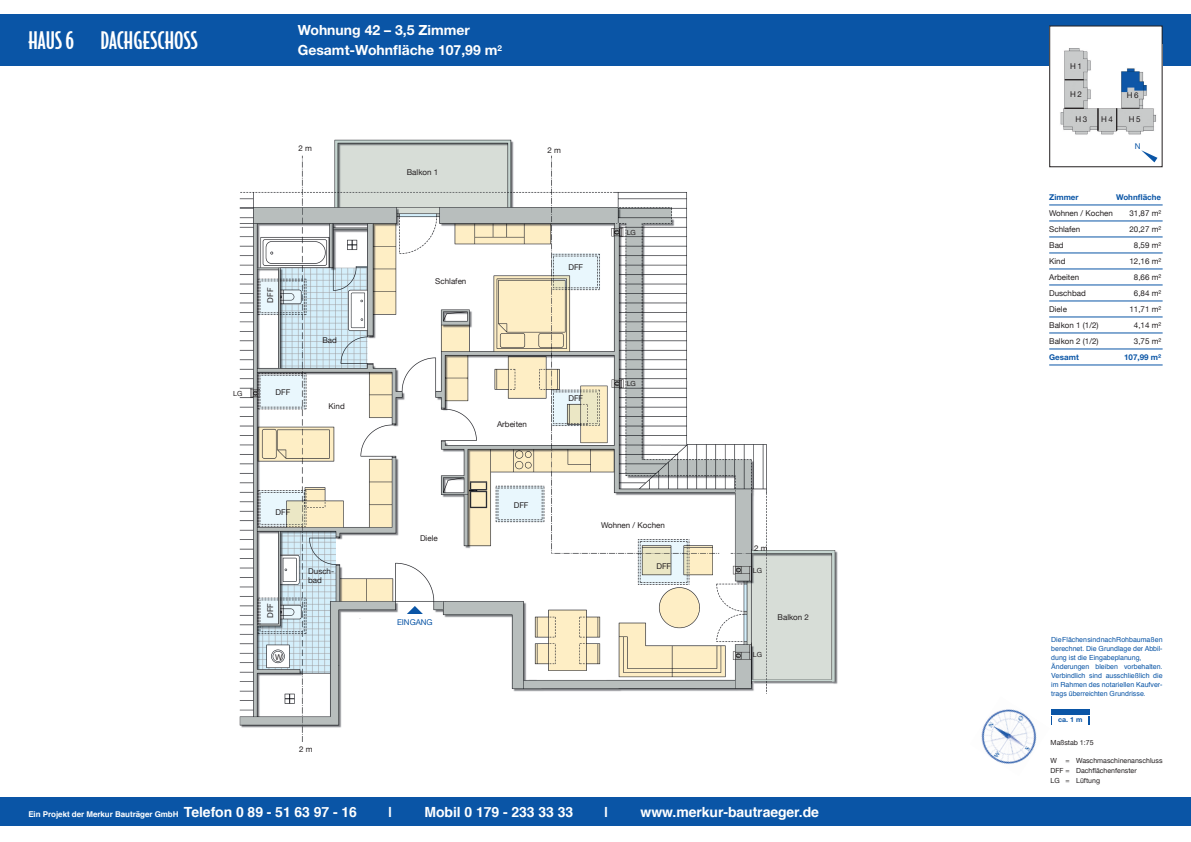
<style>
.page{position:relative;width:1191px;height:842px;background:#fff}
.page>*{position:absolute;margin:0;border:0;box-sizing:border-box;transform-origin:0 0}
.t1{font:500 23px "Bodega Sans";color:#fff}
.t2{font:700 14px/20px "Helvetica Neue";color:#fff}
.t3{font:700 14px "Helvetica";letter-spacing:-.005em;color:#fff}
.t4{font:8px/9px "Helvetica Neue";color:#231f20}
.t5{font:700 8px "Helvetica";letter-spacing:-.005em;color:#fff}
.t6{font:700 8px "Helvetica Neue";color:#0a55a6}
.t7{font:8px "Helvetica Neue";letter-spacing:-.005em;color:#0a55a6}
.t8{font:7px/9px "Helvetica";color:#0a55a6}
.t9{font:7px/10px "Helvetica Neue";color:#231f20}
.t10{font:700 7px "Helvetica Neue";color:#0a55a6}
.s1{font-size:14px}
</style>
<div class="page">
<div style="left:0;top:797px;width:1191px;height:29px;background:#0a55a6"></div>
<div style="left:1051px;top:709px;width:38px;height:5px;background:#0a55a6"></div>
<div style="left:1051px;top:716px;width:38px;height:8px;background:#0a55a6"></div>
<div style="left:1052px;top:715px;width:36px;height:10px;background:#fff"></div>
<img style="left:239px;top:139px;width:599px;height:603px">
<div style="left:0;top:14px;width:1191px;height:51px;background:#0a55a6"></div>
<div style="left:1049px;top:26px;width:113px;height:141px;background:#fff"></div>
<img style="left:1060px;top:48px;width:96px;height:87px">
<div style="left:1049px;top:26px;width:113px;height:141px;border:1px solid #231f20"></div>
<svg style="left:1064px;top:80px;width:19px;height:1px"></svg>
<svg style="left:1064px;top:108px;width:19px;height:1px"></svg>
<svg style="left:1097px;top:108px;width:1px;height:23px"></svg>
<svg style="left:1116px;top:108px;width:23px;height:23px"></svg>
<img style="left:981px;top:709px;width:56px;height:55px">
<hr style="left:1049px;top:205px;width:113px;height:1px;background:#0a55a6">
<hr style="left:1049px;top:221px;width:113px;height:1px;background:#0a55a6">
<hr style="left:1049px;top:237px;width:113px;height:1px;background:#0a55a6">
<hr style="left:1049px;top:253px;width:113px;height:1px;background:#0a55a6">
<hr style="left:1049px;top:269px;width:113px;height:1px;background:#0a55a6">
<hr style="left:1049px;top:285px;width:113px;height:1px;background:#0a55a6">
<hr style="left:1049px;top:301px;width:113px;height:1px;background:#0a55a6">
<hr style="left:1049px;top:317px;width:113px;height:1px;background:#0a55a6">
<hr style="left:1049px;top:333px;width:113px;height:1px;background:#0a55a6">
<hr style="left:1049px;top:349px;width:113px;height:1px;background:#0a55a6">
<hr style="left:1049px;top:365px;width:113px;height:1px;background:#0a55a6">
<svg style="left:407px;top:606px;width:16px;height:8px"></svg>
<svg style="left:1141px;top:150px;width:16px;height:12px"></svg>
<div style="left:384px;top:628px;width:51px;height:27px;background:#fff"></div>
<h1 class="t1" style="left:28px;top:27px;width:171px">HAUS 6 DACHGESCHOSS</h1>
<h2 class="t2" style="left:298px;top:20px;width:206px">Wohnung 42 – 3,5 Zimmer<br>Gesamt-Wohnfläche 107,99 m<sup>2</sup></h2>
<p class="t4" style="left:298px;top:144px;width:15px">2 m</p>
<p class="t4" style="left:547px;top:146px;width:15px">2 m</p>
<p class="t4" style="left:266px;top:303px;width:16px;rotate:-90deg">DFF</p>
<p class="t9" style="left:233px;top:388px;width:11px">LG</p>
<p class="t4" style="left:275px;top:389px;width:16px">DFF</p>
<p class="t4" style="left:322px;top:336px;width:16px">Bad</p>
<p class="t4" style="left:328px;top:402px;width:18px">Kind</p>
<p class="t4" style="left:275px;top:508px;width:16px">DFF</p>
<p class="t4" style="left:266px;top:618px;width:16px;rotate:-90deg">DFF</p>
<p class="t4" style="left:275px;top:653px;width:9px">W</p>
<p class="t4" style="left:308px;top:567px;width:27px">Dusch&shy;bad</p>
<p class="t4" style="left:299px;top:745px;width:15px">2 m</p>
<p class="t4" style="left:407px;top:168px;width:33px">Balkon 1</p>
<p class="t4" style="left:435px;top:277px;width:33px">Schlafen</p>
<p class="t4" style="left:420px;top:534px;width:19px">Diele</p>
<p class="t7" style="left:397px;top:616px;width:37px">EINGANG</p>
<p class="t4" style="left:497px;top:420px;width:31px">Arbeiten</p>
<p class="t4" style="left:514px;top:501px;width:16px">DFF</p>
<p class="t4" style="left:568px;top:263px;width:16px">DFF</p>
<p class="t9" style="left:626px;top:228px;width:11px">LG</p>
<p class="t4" style="left:568px;top:394px;width:16px">DFF</p>
<p class="t9" style="left:626px;top:379px;width:11px">LG</p>
<p class="t4" style="left:601px;top:521px;width:65px">Wohnen / Kochen</p>
<p class="t4" style="left:656px;top:562px;width:16px">DFF</p>
<p class="t4" style="left:754px;top:544px;width:15px">2 m</p>
<p class="t9" style="left:753px;top:566px;width:11px">LG</p>
<p class="t9" style="left:753px;top:649px;width:11px">LG</p>
<p class="t4" style="left:777px;top:613px;width:33px">Balkon 2</p>
<p class="t5" style="left:28px;top:807px;width:330px">Ein Projekt der Merkur Bauträger GmbH <span class="s1">Telefon 0 89 - 51 63 97 - 16</span></p>
<h2 class="t3" style="left:388px;top:800px;width:5px">|</h2>
<h2 class="t3" style="left:424px;top:800px;width:150px">Mobil 0 179 - 233 33 33</h2>
<h2 class="t3" style="left:604px;top:800px;width:5px">|</h2>
<h2 class="t3" style="left:640px;top:800px;width:180px">www.merkur-bautraeger.de</h2>
<p class="t4" style="left:1070px;top:63px;width:13px">H 1</p>
<p class="t4" style="left:1070px;top:91px;width:13px">H 2</p>
<p class="t4" style="left:1075px;top:115px;width:13px">H 3</p>
<p class="t4" style="left:1101px;top:115px;width:13px">H 4</p>
<p class="t4" style="left:1128px;top:115px;width:13px">H 5</p>
<p class="t4" style="left:1126px;top:91px;width:13px">H 6</p>
<p class="t7" style="left:1134px;top:141px;width:7px">N</p>
<p class="t6" style="left:1049px;top:193px;width:31px">Zimmer</p>
<p class="t6" style="left:1116px;top:193px;width:47px">Wohnfläche</p>
<p class="t4" style="left:1049px;top:210px;width:65px">Wohnen / Kochen</p>
<p class="t4" style="left:1129px;top:210px;width:33px">31,87 m²</p>
<p class="t4" style="left:1049px;top:226px;width:33px">Schlafen</p>
<p class="t4" style="left:1129px;top:226px;width:33px">20,27 m²</p>
<p class="t4" style="left:1049px;top:242px;width:16px">Bad</p>
<p class="t4" style="left:1134px;top:242px;width:29px">8,59 m²</p>
<p class="t4" style="left:1049px;top:258px;width:18px">Kind</p>
<p class="t4" style="left:1129px;top:258px;width:33px">12,16 m²</p>
<p class="t4" style="left:1049px;top:274px;width:31px">Arbeiten</p>
<p class="t4" style="left:1134px;top:274px;width:29px">8,66 m²</p>
<p class="t4" style="left:1049px;top:290px;width:38px">Duschbad</p>
<p class="t4" style="left:1134px;top:290px;width:29px">6,84 m²</p>
<p class="t4" style="left:1049px;top:306px;width:19px">Diele</p>
<p class="t4" style="left:1129px;top:306px;width:33px">11,71 m²</p>
<p class="t4" style="left:1049px;top:322px;width:51px">Balkon 1 (1/2)</p>
<p class="t4" style="left:1134px;top:322px;width:29px">4,14 m²</p>
<p class="t4" style="left:1049px;top:338px;width:51px">Balkon 2 (1/2)</p>
<p class="t4" style="left:1134px;top:338px;width:29px">3,75 m²</p>
<p class="t6" style="left:1049px;top:353px;width:31px">Gesamt</p>
<p class="t6" style="left:1124px;top:353px;width:39px">107,99 m²</p>
<p class="t8" style="left:1051px;top:635px;width:113px">Die Flächen sind nach Rohbaumaßen berechnet. Die Grundlage der Abbil&shy;dung ist die Eingabeplanung, Änderungen bleiben vorbehalten.<br>Verbindlich sind ausschließlich die im Rahmen des notariellen Kaufver&shy;trags überreichten Grundrisse.</p>
<p class="t10" style="left:1058px;top:715px;width:26px">ca. 1 m</p>
<p class="t9" style="left:1050px;top:738px;width:44px">Maßstab 1:75</p>
<p class="t9" style="left:1050px;top:756px;width:113px">W = Waschmaschinenanschluss<br>DFF = Dachflächenfenster<br>LG = Lüftung</p>
</div>
